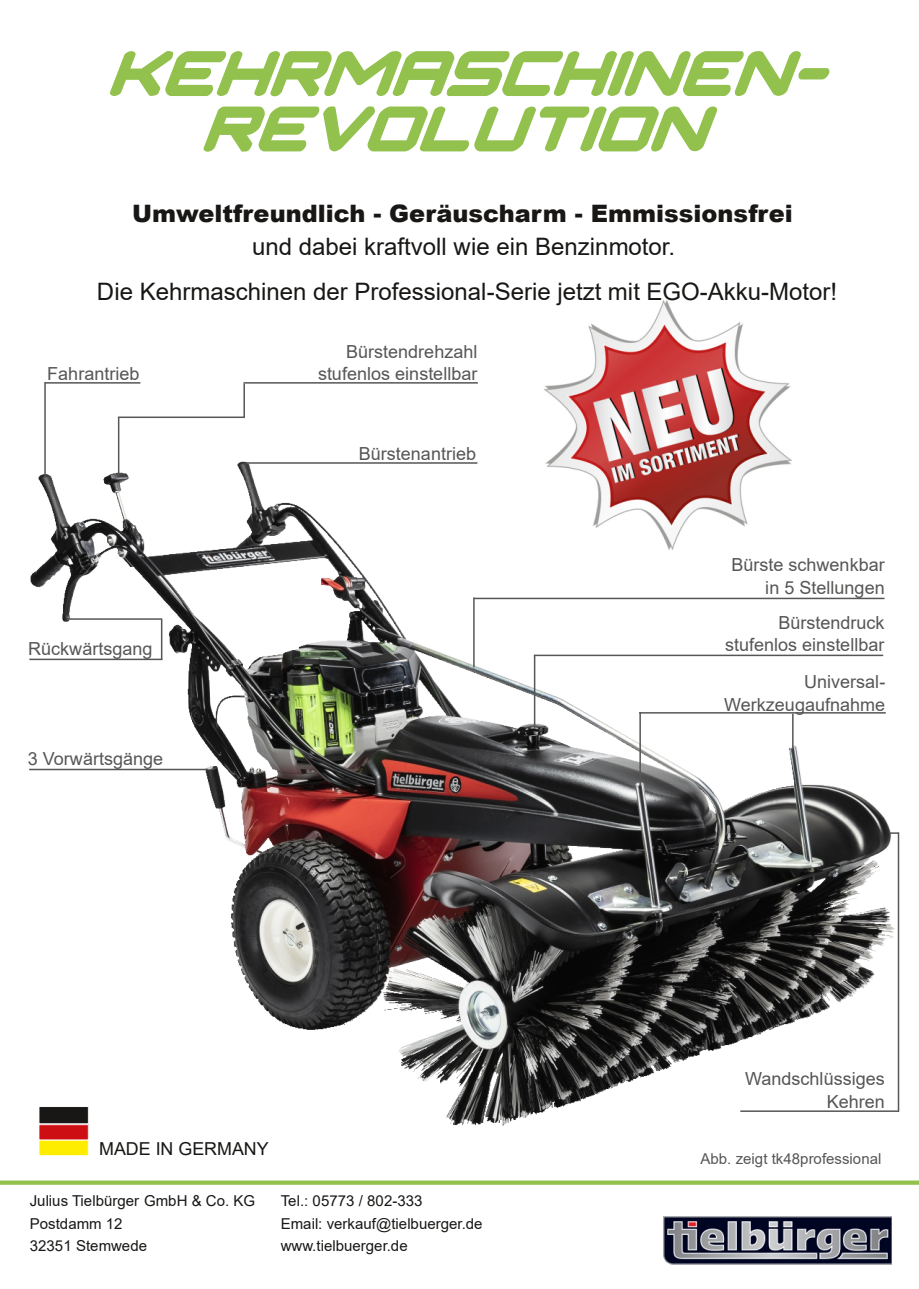
<style>
.page{position:relative;width:919px;height:1289px;background:#fff}
.page>*{position:absolute;margin:0;border:0;box-sizing:border-box;transform-origin:0 0}
.t1{font:italic 67.5px/55.3px "NGC292 Super";color:#92c14e;text-align:center}
.t2{font:24px/45px "Arial";color:#181715;text-align:center}
.t3{font:900 24px "Arial";letter-spacing:.005em;color:#181715}
.t4{font:18px/22.5px "Arial";color:#565655;text-align:right}
.t5{font:17.85px "Arial";color:#181715}
.t6{font:15px/22.5px "Arial";letter-spacing:.005em;color:#181715}
.t7{font:15px "Arial";letter-spacing:.005em;color:#565655}
</style>
<div class="page">
<img style="left:588px;top:300px;width:155px;height:55px">
<img style="left:0;top:355px;width:918px;height:910px">
<svg style="left:0;top:1180px;width:918px;height:4px;background:#a0c964"></svg>
<hr style="left:45px;top:382px;width:95px;height:1px;background:#565655">
<hr style="left:44px;top:382px;width:2px;height:96px;background:#565655">
<hr style="left:67px;top:618px;width:95px;height:1px;background:#565655">
<hr style="left:29px;top:658px;width:133px;height:2px;background:#565655">
<hr style="left:161px;top:618px;width:1px;height:41px;background:#565655">
<hr style="left:243px;top:383px;width:2px;height:35px;background:#565655">
<hr style="left:243px;top:382px;width:235px;height:1px;background:#565655">
<hr style="left:118px;top:417px;width:1px;height:58px;background:#565655">
<hr style="left:118px;top:416px;width:127px;height:2px;background:#565655">
<hr style="left:245px;top:462px;width:232px;height:2px;background:#565655">
<hr style="left:534px;top:655px;width:1px;height:73px;background:#565655">
<hr style="left:534px;top:654px;width:349px;height:2px;background:#565655">
<hr style="left:740px;top:1110px;width:158px;height:1px;background:#565655">
<hr style="left:897px;top:832px;width:2px;height:279px;background:#565655">
<hr style="left:473px;top:597px;width:411px;height:2px;background:#565655">
<hr style="left:473px;top:597px;width:1px;height:70px;background:#565655">
<hr style="left:639px;top:712px;width:2px;height:73px;background:#565655">
<hr style="left:639px;top:712px;width:246px;height:1px;background:#565655">
<hr style="left:792px;top:713px;width:1px;height:36px;background:#565655">
<hr style="left:29px;top:768px;width:179px;height:2px;background:#565655">
<h1 class="t1" style="left:107px;top:43px;width:700px">KEHRMASCHINEN-<br>REVOLUTION</h1>
<h2 class="t3" style="left:132px;top:195px;width:662px">Umweltfreundlich - Geräuscharm - Emmissionsfrei</h2>
<h2 class="t2" style="left:97px;top:224px;width:741px">und dabei kraftvoll wie ein Benzinmotor.<br>Die Kehrmaschinen der Professional-Serie jetzt mit EGO-Akku-Motor!</h2>
<p class="t4" style="left:47px;top:362px;width:94px">Fahrantrieb</p>
<p class="t4" style="left:28px;top:637px;width:126px">Rückwärtsgang</p>
<p class="t4" style="left:28px;top:747px;width:137px">3 Vorwärtsgänge</p>
<p class="t4" style="left:318px;top:340px;width:161px">Bürstendrehzahl stufenlos einstellbar</p>
<p class="t4" style="left:359px;top:442px;width:119px">Bürstenantrieb</p>
<p class="t5" style="left:99px;top:1139px;width:171px">MADE IN GERMANY</p>
<p class="t6" style="left:30px;top:1189px;width:227px">Julius Tielbürger GmbH &amp; Co. KG<br>Postdamm 12<br>32351 Stemwede</p>
<p class="t6" style="left:281px;top:1189px;width:203px">Tel.: 05773 / 802-333<br>Email: verkauf@tielbuerger.de www.tielbuerger.de</p>
<p class="t4" style="left:731px;top:553px;width:155px">Bürste schwenkbar in 5 Stellungen</p>
<p class="t4" style="left:725px;top:611px;width:161px">Bürstendruck stufenlos einstellbar</p>
<p class="t4" style="left:724px;top:670px;width:163px">Universal-<br>Werkzeugaufnahme</p>
<p class="t4" style="left:745px;top:1067px;width:141px">Wandschlüssiges<br>Kehren</p>
<p class="t7" style="left:700px;top:1150px;width:182px">Abb. zeigt tk48professional</p>
</div>
